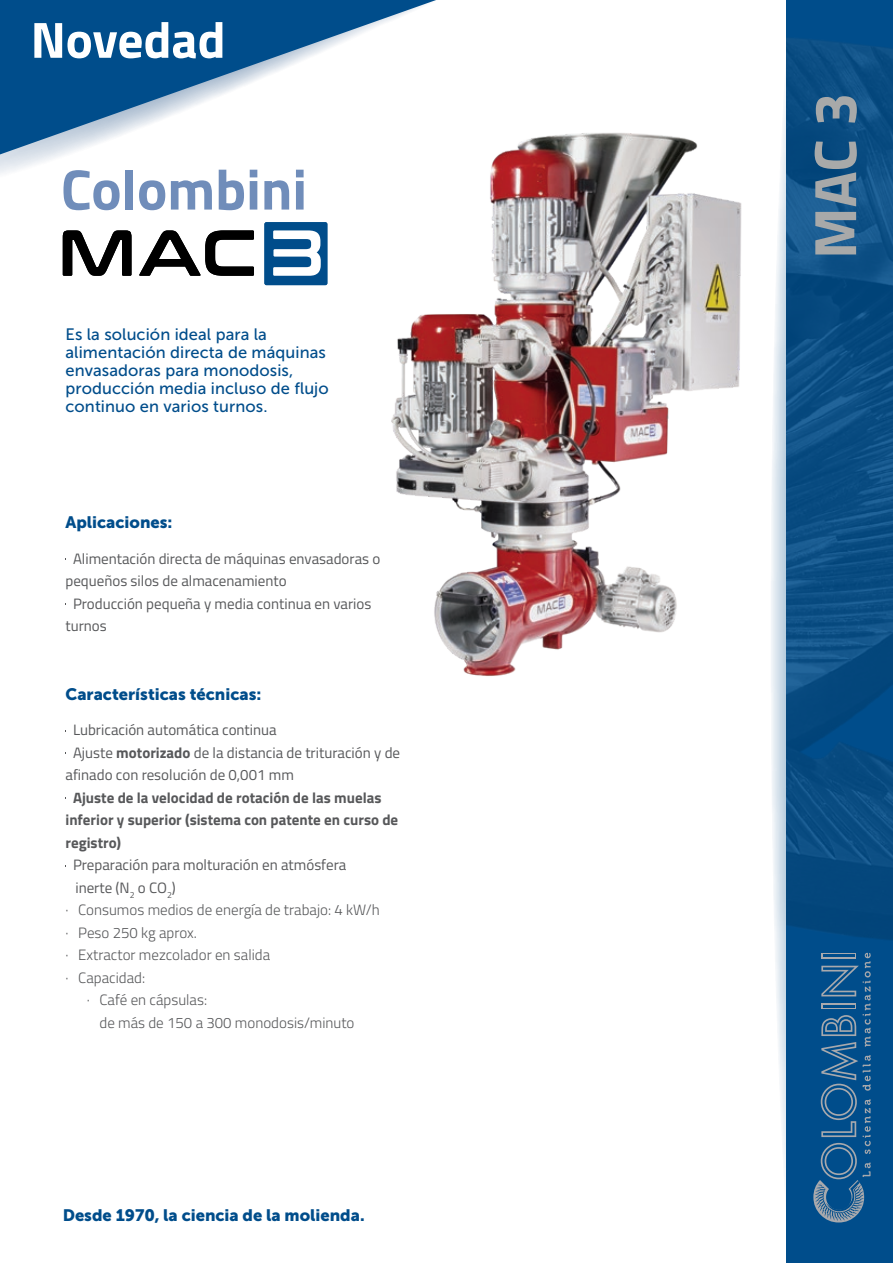
<style>
.page{position:relative;width:893px;height:1263px;background:#fff}
.page>*{position:absolute;margin:0;border:0;box-sizing:border-box;transform-origin:0 0}
.t1{font:700 60px "Titillium Web";color:#a8a9a9}
.t2{font:700 57px "Titillium Web";color:#708dba}
.t3{font:700 51px "Titillium Web";letter-spacing:-.005em;color:#fff}
.t4{font:16.5px/18px "Museo Sans 500";letter-spacing:.005em;color:#004d8b}
.t5{font:16.5px "Museo Sans 900";color:#004d8b}
.t6{font:15px/22.5px "Titillium Web";color:#57585a}
.t7{font:300 15px/22.5px "Titillium Web";color:#57585a}
.t8{font:700 15px/22.5px "Titillium Web";color:#57585a}
.s1{font-weight:700}
</style>
<div class="page">
<svg style="left:772px;top:211px;width:14px;height:974px"></svg>
<div style="left:786px;top:0;width:107px;height:1263px;background:#004d8b"></div>
<svg style="left:813px;top:1016px;width:58px;height:206px"></svg>
<img style="left:786px;top:47px;width:107px;height:969px">
<svg style="left:0;top:38px;width:876px;height:173px"></svg>
<svg style="left:0;top:0;width:436px;height:154px;fill:#004d8b"></svg>
<div style="left:264px;top:222px;width:63px;height:63px;background:#004d8b;border-radius:2px"></div>
<svg style="left:63px;top:230px;width:69px;height:46px"></svg>
<svg style="left:139px;top:230px;width:115px;height:46px"></svg>
<svg style="left:273px;top:230px;width:48px;height:46px"></svg>
<img style="left:348px;top:90px;width:425px;height:637px">
<p class="t3" style="left:31px;top:1px;width:196px">Novedad</p>
<p class="t2" style="left:61px;top:146px;width:248px">Colombini</p>
<p class="t4" style="left:65px;top:326px;width:265px">Es la solución ideal para la alimentación directa de máquinas envasadoras para monodosis, producción media incluso de flujo continuo en varios turnos.</p>
<p class="t5" style="left:65px;top:513px;width:109px">Aplicaciones:</p>
<p class="t6" style="left:65px;top:546px;width:316px;text-indent:8px">Alimentación directa de máquinas envasadoras o pequeños silos de almacenamiento</p>
<p class="t6" style="left:65px;top:591px;width:307px;text-indent:8px">Producción pequeña y media continua en varios turnos</p>
<p class="t5" style="left:65px;top:685px;width:197px">Características técnicas:</p>
<p class="t6" style="left:73px;top:718px;width:205px">Lubricación automática continua</p>
<p class="t6" style="left:65px;top:740px;width:336px;text-indent:8px">Ajuste <span class="s1">motorizado</span> de la distancia de trituración y de afinado con resolución de 0,001 mm</p>
<p class="t8" style="left:65px;top:785px;width:334px;text-indent:8px">Ajuste de la velocidad de rotación de las muelas inferior y superior (sistema con patente en curso de registro)</p>
<p class="t6" style="left:73px;top:853px;width:275px">Preparación para molturación en atmósfera inerte (N<sub>2</sub> o CO<sub>2</sub>)</p>
<p class="t7" style="left:65px;top:898px;width:316px">· Consumos medios de energía de trabajo: 4 kW/h</p>
<p class="t7" style="left:65px;top:920px;width:133px">· Peso 250 kg aprox.</p>
<p class="t7" style="left:65px;top:943px;width:206px">· Extractor mezcolador en salida</p>
<p class="t7" style="left:65px;top:965px;width:81px">· Capacidad:</p>
<p class="t7" style="left:99px;top:988px;width:256px;text-indent:-13px">· Café en cápsulas:<br>de más de 150 a 300 monodosis/minuto</p>
<p class="t5" style="left:63px;top:1206px;width:303px">Desde 1970, la ciencia de la molienda.</p>
<p class="t1" style="left:789px;top:259px;width:168px;rotate:-90deg">MAC 3</p>
</div>
